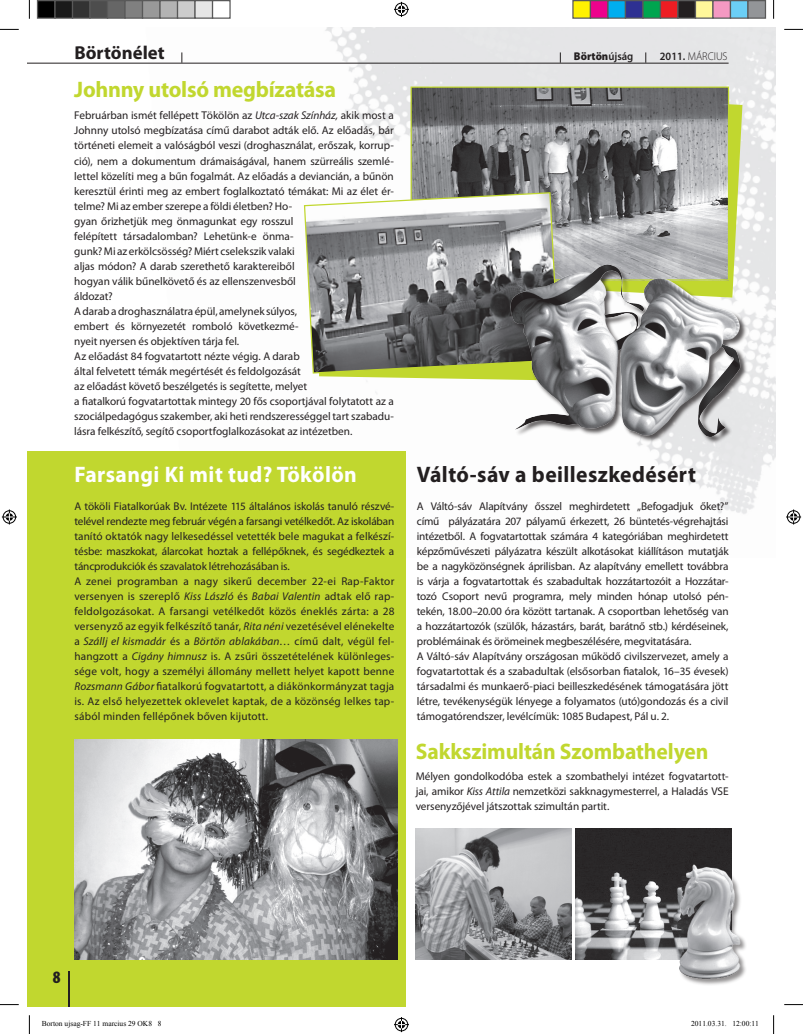
<style>
.page{position:relative;width:803px;height:1034px;background:#fff}
.page>*{position:absolute;margin:0;border:0;box-sizing:border-box;transform-origin:0 0}
.t1{font:700 22.5px "Myriad Pro";letter-spacing:.02em;color:#231f20;scale:.96 1}
.t2{font:700 22.5px "Myriad Pro";letter-spacing:-.005em;color:#c1d72f;scale:.96 1}
.t3{font:700 22.5px "Myriad Pro";letter-spacing:.02em;color:#fff;scale:.96 1}
.t4{font:700 22.5px "Myriad Pro";letter-spacing:-.005em;color:#c1d72f}
.t5{font:700 18.75px "Myriad Pro";color:#231f20}
.t6{font:900 condensed 17.5px "Myriad Pro";color:#231f20}
.t7{font:11.25px/15px "Myriad Pro";letter-spacing:-.005em;color:#231f20}
.t8{font:300 11.25px "Myriad Pro";color:#231f20;scale:.95 1}
.t9{font:900 11.25px "Myriad Pro";color:#231f20;scale:.95 1}
.t10{font:7.5px "Times New Roman";color:#000}
.s1{font-weight:600}
.s2{font-style:italic}
</style>
<div class="page">
<img style="left:141px;top:28px;width:634px;height:486px">
<div style="left:28px;top:450px;width:378px;height:556px;background:#c1d72f"></div>
<svg style="left:729px;top:88px;width:13px;height:167px;background:#cedd6f"></svg>
<svg style="left:319px;top:374px;width:188px;height:6px"></svg>
<img style="left:412px;top:88px;width:315px;height:167px">
<svg style="left:303px;top:191px;width:257px;height:183px;background:#959791"></svg>
<img style="left:416px;top:828px;width:156px;height:131px">
<img style="left:575px;top:828px;width:156px;height:131px">
<img style="left:507px;top:255px;width:238px;height:189px">
<img style="left:643px;top:849px;width:103px;height:136px">
<hr style="left:28px;top:63px;width:700px;height:1px;background:#231f20">
<img style="left:74px;top:739px;width:323px;height:220px">
<hr style="left:69px;top:971px;width:1px;height:35px;background:#231f20">
<svg style="left:0;top:29px;width:19px;height:1px"></svg>
<svg style="left:784px;top:29px;width:19px;height:1px"></svg>
<svg style="left:0;top:1004px;width:19px;height:1px"></svg>
<svg style="left:784px;top:1004px;width:19px;height:1px"></svg>
<svg style="left:29px;top:0;width:1px;height:19px"></svg>
<svg style="left:29px;top:1015px;width:1px;height:18px"></svg>
<svg style="left:773px;top:0;width:1px;height:19px"></svg>
<svg style="left:773px;top:1015px;width:1px;height:18px"></svg>
<svg style="left:394px;top:2px;width:15px;height:15px"></svg>
<svg style="left:394px;top:1017px;width:15px;height:14px"></svg>
<svg style="left:2px;top:509px;width:15px;height:15px"></svg>
<svg style="left:786px;top:509px;width:15px;height:15px"></svg>
<div style="left:38px;top:1px;width:17px;height:17px;background:#000"></div>
<div style="left:37px;top:0;width:19px;height:19px;border:1px solid #595959"></div>
<div style="left:55px;top:1px;width:18px;height:17px;background:#1a1a1a"></div>
<div style="left:54px;top:0;width:19px;height:19px;border:1px solid #595959"></div>
<div style="left:73px;top:1px;width:17px;height:17px;background:#333"></div>
<div style="left:72px;top:0;width:19px;height:19px;border:1px solid #595959"></div>
<div style="left:90px;top:1px;width:18px;height:17px;background:#4d4d4d"></div>
<div style="left:89px;top:0;width:19px;height:19px;border:1px solid #595959"></div>
<div style="left:108px;top:1px;width:17px;height:17px;background:#666"></div>
<div style="left:107px;top:0;width:19px;height:19px;border:1px solid #595959"></div>
<div style="left:125px;top:1px;width:18px;height:17px;background:#808080"></div>
<div style="left:124px;top:0;width:19px;height:19px;border:1px solid #595959"></div>
<div style="left:143px;top:1px;width:17px;height:17px;background:#999"></div>
<div style="left:142px;top:0;width:19px;height:19px;border:1px solid #595959"></div>
<div style="left:160px;top:1px;width:18px;height:17px;background:#b3b3b3"></div>
<div style="left:159px;top:0;width:19px;height:19px;border:1px solid #595959"></div>
<div style="left:178px;top:1px;width:17px;height:17px;background:#ccc"></div>
<div style="left:177px;top:0;width:19px;height:19px;border:1px solid #595959"></div>
<div style="left:195px;top:1px;width:18px;height:17px;background:#e6e6e6"></div>
<div style="left:194px;top:0;width:19px;height:19px;border:1px solid #595959"></div>
<div style="left:212px;top:0;width:19px;height:19px;border:1px solid #595959"></div>
<div style="left:573px;top:1px;width:17px;height:17px;background:#fff101"></div>
<div style="left:572px;top:0;width:19px;height:19px;border:1px solid #595959"></div>
<div style="left:590px;top:1px;width:18px;height:17px;background:#ed028c"></div>
<div style="left:590px;top:0;width:18px;height:19px;border:1px solid #595959"></div>
<div style="left:608px;top:1px;width:17px;height:17px;background:#00aeef"></div>
<div style="left:607px;top:0;width:19px;height:19px;border:1px solid #595959"></div>
<div style="left:625px;top:1px;width:18px;height:17px;background:#2e3092"></div>
<div style="left:625px;top:0;width:18px;height:19px;border:1px solid #595959"></div>
<div style="left:643px;top:1px;width:17px;height:17px;background:#00a54f"></div>
<div style="left:642px;top:0;width:19px;height:19px;border:1px solid #595959"></div>
<div style="left:660px;top:1px;width:18px;height:17px;background:#ee1d23"></div>
<div style="left:660px;top:0;width:18px;height:19px;border:1px solid #595959"></div>
<div style="left:678px;top:1px;width:17px;height:17px;background:#231f20"></div>
<div style="left:677px;top:0;width:19px;height:19px;border:1px solid #595959"></div>
<div style="left:695px;top:1px;width:18px;height:17px;background:#fff79a"></div>
<div style="left:695px;top:0;width:18px;height:19px;border:1px solid #595959"></div>
<div style="left:713px;top:1px;width:17px;height:17px;background:#f499c2"></div>
<div style="left:712px;top:0;width:19px;height:19px;border:1px solid #595959"></div>
<div style="left:730px;top:1px;width:18px;height:17px;background:#6bcff6"></div>
<div style="left:730px;top:0;width:18px;height:19px;border:1px solid #595959"></div>
<div style="left:748px;top:1px;width:17px;height:17px;background:#939598"></div>
<div style="left:747px;top:0;width:19px;height:19px;border:1px solid #595959"></div>
<h2 class="t5" style="left:74px;top:41px;width:92px">Börtönélet</h2>
<p class="t9" style="left:574px;top:49px;width:64px">Börtön<span class="s1">újság</span></p>
<p class="t8" style="left:660px;top:50px;width:73px"><span class="s1">2011.</span> MÁRCIUS</p>
<h1 class="t4" style="left:74px;top:74px;width:263px">Johnny utolsó megbízatása</h1>
<p class="t7" style="left:74px;top:108px;width:321px">Februárban ismét fellépett Tökölön az <span class="s2">Utca-szak Színház,</span> akik most a Johnny utolsó megbízatása című darabot adták elő. Az előadás, bár történeti elemeit a valóságból veszi (droghasználat, erőszak, korrup&shy;ció), nem a dokumentum drámaiságával, hanem szürreális szemlé&shy;lettel közelíti meg a bűn fogalmát. Az előadás a deviancián, a bűnön keresztül érinti meg az embert foglalkoztató témákat: Mi az élet ér&shy;telme? Mi az ember szerepe a földi életben? Ho-<br>gyan őrizhetjük meg önmagunkat egy rosszul<br>felépített társadalomban? Lehetünk-e önma-<br>gunk? Mi az erkölcsösség? Miért cselekszik valaki<br>aljas módon? A darab szerethető karaktereiből<br>hogyan válik bűnelkövető és az ellenszenvesből<br>áldozat?<br>A darab a droghasználatra épül, amelynek súlyos,<br>embert és környezetét romboló következmé-<br>nyeit nyersen és objektíven tárja fel.<br>Az előadást 84 fogvatartott nézte végig. A darab<br>által felvetett témák megértését és feldolgozását<br>az előadást követő beszélgetés is segítette, melyet<br>a fiatalkorú fogvatartottak mintegy 20 fős csoportjával folytatott az a szociálpedagógus szakember, aki heti rendszerességgel tart szabadu&shy;lásra felkészítő, segítő csoportfoglalkozásokat az intézetben.</p>
<h1 class="t3" style="left:74px;top:460px;width:296px">Farsangi Ki mit tud? Tökölön</h1>
<p class="t7" style="left:74px;top:498px;width:322px">A tököli Fiatalkorúak Bv. Intézete 115 általános iskolás tanuló részvé&shy;telével rendezte meg február végén a farsangi vetélkedőt. Az iskolában tanító oktatók nagy lelkesedéssel vetették bele magukat a felkészí&shy;tésbe: maszkokat, álarcokat hoztak a fellépőknek, és segédkeztek a táncprodukciók és szavalatok létrehozásában is.<br>A zenei programban a nagy sikerű december 22-ei Rap-Faktor versenyen is szereplő <span class="s2">Kiss László</span> és <span class="s2">Babai Valentin</span> adtak elő rap&shy;feldolgozásokat. A farsangi vetélkedőt közös éneklés zárta: a 28 versenyző az egyik felkészítő tanár, <span class="s2">Rita néni</span> vezetésével elénekelte a <span class="s2">Szállj el kismadár</span> és a <span class="s2">Börtön ablakában</span>… című dalt, végül fel&shy;hangzott a <span class="s2">Cigány himnusz</span> is. A zsűri összetételének különleges&shy;sége volt, hogy a személyi állomány mellett helyet kapott benne <span class="s2">Rozsmann Gábor</span> fiatalkorú fogvatartott, a diákönkormányzat tagja is. Az első helyezettek oklevelet kaptak, de a közönség lelkes tap&shy;sából minden fellépőnek bőven kijutott.</p>
<h1 class="t1" style="left:417px;top:460px;width:292px">Váltó-sáv a beilleszkedésért</h1>
<p class="t7" style="left:417px;top:498px;width:313px">A Váltó-sáv Alapítvány ősszel meghirdetett „Befogadjuk őket?” című pályázatára 207 pályamű érkezett, 26 büntetés-végrehajtási intézetből. A fogvatartottak számára 4 kategóriában meghir-detett képzőművészeti pályázatra készült alkotásokat kiállításon mutatják be a nagyközönségnek áprilisban. Az alapítvány emellett továbbra is várja a fogvatartottak és szaba- dultak hozzátartozóit a Hozzátar&shy;tozó Csoport nevű programra, mely minden hónap utolsó pén&shy;tekén, 18.00–20.00 óra között tartanak. A csoportban lehetőség van a hozzátartozók (szülők, házastárs, barát, barátnő stb.) kérdéseinek, problémáinak és örömeinek megbeszélésére, megvitatá-sára.<br>A Váltó-sáv Alapítvány országosan működő civilszervezet, amely a fogvatartottak és a sza- badultak (elsősorban fiatalok, 16–35 évesek) társadalmi és munkaerő-piaci beilleszkedésének támogatására jött létre, tevékenységük lényege a folyamatos (utó)gondozás és a civil támogatórendszer, levélcímük: 1085 Budapest, Pál u. 2.</p>
<h1 class="t2" style="left:416px;top:737px;width:306px">Sakkszimultán Szombathelyen</h1>
<p class="t7" style="left:416px;top:768px;width:314px;text-align:justify">Mélyen gondolkodóba estek a szombathelyi intézet fogvatartott&shy;jai, amikor <span class="s2">Kiss Attila</span> nemzetközi sakknagymesterrel, a Haladás VSE versenyzőjével játszottak szimultán partit.</p>
<h3 class="t6" style="left:53px;top:965px;width:9px">8</h3>
<p class="t10" style="left:42px;top:1018px;width:121px">Borton ujsag-FF 11 marcius 29 OK8 8</p>
<p class="t10" style="left:691px;top:1018px;width:69px">2011.03.31. 12:00:11</p>
</div>
